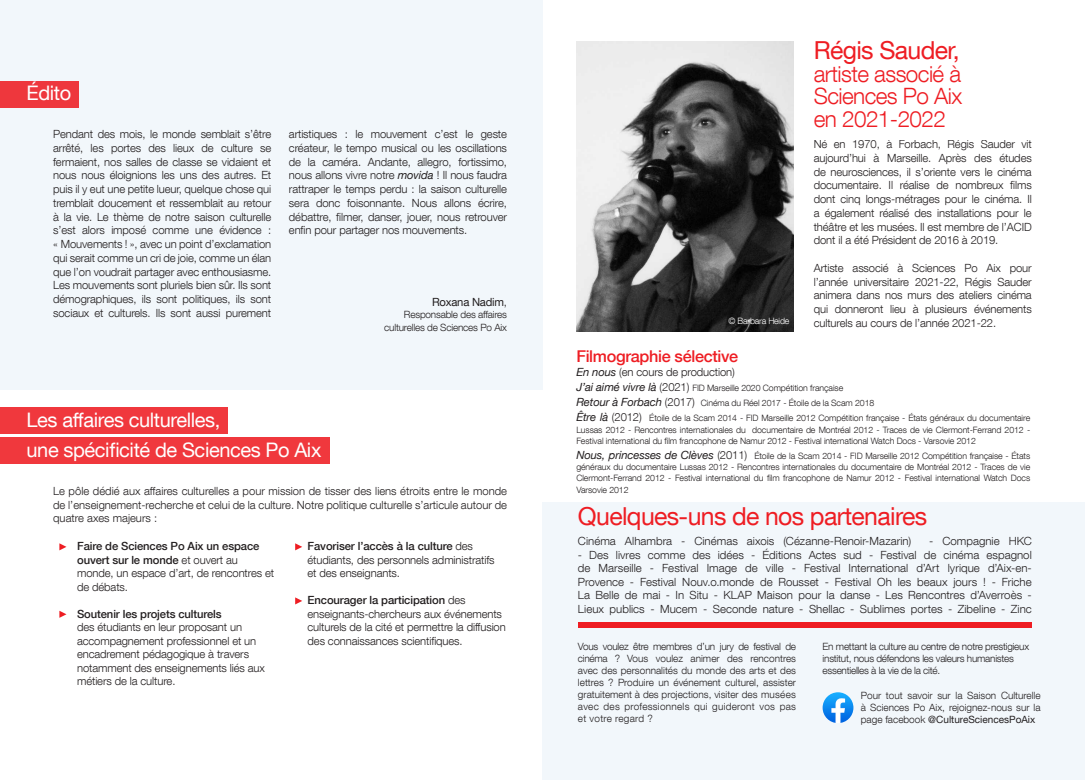
<style>
.page{position:relative;width:1085px;height:780px;background:#fff}
.page>*{position:absolute;margin:0;border:0;box-sizing:border-box;transform-origin:0 0}
.t1{font:24.75px "Helvetica Neue LT Com";letter-spacing:-.025em;color:#ee1d23}
.t2{font:300 22.5px/22.5px "Helvetica Neue LT Com";letter-spacing:-.025em;color:#ee1d23;text-align:justify}
.t3{font:20px "Helvetica Neue LT Com";letter-spacing:-.02em;color:#fff}
.t4{font:500 16.25px "Helvetica Neue LT Com";letter-spacing:-.02em;color:#ee1d23}
.t5{font:300 11.25px/13.8px "Helvetica Neue LT Com";letter-spacing:-.01em;color:#231f20;text-align:justify}
.t6{font:11.25px "Helvetica Neue LT Com";letter-spacing:-.02em;color:#231f20}
.t7{font:300 10px/12px "Helvetica Neue LT Com";letter-spacing:-.02em;color:#231f20;text-align:justify}
.t8{font:300 8.75px/11.2px "Helvetica Neue LT Com";letter-spacing:-.01em;color:#231f20;text-align:justify}
.t9{font:300 8.75px "Helvetica Neue LT Com";letter-spacing:-.025em;color:#fff}
.s1{font-weight:400;font-style:italic}
.s2{font-weight:300}
.s3{font-weight:500}
.s4{font-weight:400;font-style:italic;font-size:11.25px}
.s5{font-size:11.25px}
.s6{font-weight:400}
</style>
<div class="page">
<div style="left:0;top:0;width:542px;height:390px;background:#f2f7fb"></div>
<div style="left:542px;top:502px;width:542px;height:278px;background:#f2f7fb"></div>
<svg style="left:59px;top:543px;width:7px;height:7px"></svg>
<svg style="left:59px;top:610px;width:7px;height:7px"></svg>
<svg style="left:295px;top:597px;width:7px;height:7px"></svg>
<svg style="left:295px;top:543px;width:7px;height:7px"></svg>
<img style="left:576px;top:41px;width:217px;height:290px">
<div style="left:0;top:81px;width:79px;height:26px;background:#ee373d"></div>
<div style="left:0;top:407px;width:228px;height:27px;background:#f0383d"></div>
<div style="left:0;top:437px;width:330px;height:27px;background:#f0383d"></div>
<div style="left:578px;top:622px;width:453px;height:6px;background:#ee1d23"></div>
<img style="left:822px;top:692px;width:31px;height:31px;border-radius:15px">
<p class="t3" style="left:27px;top:81px;width:46px">Édito</p>
<p class="t5" style="left:53px;top:127px;width:219px">Pendant des mois, le monde semblait s’être arrêté, les portes des lieux de culture se fermaient, nos salles de classe se vidaient et nous nous éloignions les uns des autres. Et puis il y eut une petite lueur, quelque chose qui tremblait doucement et ressemblait au retour à la vie. Le thème de notre saison culturelle s’est alors imposé comme une évidence : « Mouvements ! », avec un point d’exclamation qui serait comme un cri de joie, comme un élan que l’on voudrait partager avec enthousiasme.<br>Les mouvements sont pluriels bien sûr. Ils sont démographiques, ils sont politiques, ils sont sociaux et culturels. Ils sont aussi purement</p>
<p class="t5" style="left:289px;top:127px;width:219px">artistiques : le mouvement c’est le geste créateur, le tempo musical ou les oscillations de la caméra. Andante, allegro, fortissimo, nous allons vivre notre <span class="s1">movida</span> ! Il nous faudra rattraper le temps perdu : la saison culturelle sera donc foisonnante. Nous allons écrire, débattre, filmer, danser, jouer, nous retrouver enfin pour partager nos mouvements.</p>
<p class="t6" style="left:432px;top:295px;width:76px">Roxana Nadim<span class="s2">,</span></p>
<p class="t7" style="left:404px;top:309px;width:105px">Responsable des affaires</p>
<p class="t7" style="left:384px;top:321px;width:124px">culturelles de Sciences Po Aix</p>
<p class="t3" style="left:27px;top:407px;width:195px">Les affaires culturelles,</p>
<p class="t3" style="left:27px;top:437px;width:296px">une spécificité de Sciences Po Aix</p>
<p class="t5" style="left:53px;top:484px;width:455px">Le pôle dédié aux affaires culturelles a pour mission de tisser des liens étroits entre le monde de l’enseignement-recherche et celui de la culture. Notre politique culturelle s’articule autour de quatre axes majeurs :</p>
<p class="t5" style="left:77px;top:539px;width:198px;text-align:left"><span class="s3">Faire de Sciences Po Aix un espace ouvert sur le monde</span> et ouvert au monde, un espace d’art, de rencontres et de débats.</p>
<p class="t5" style="left:77px;top:606px;width:189px;text-align:left"><span class="s3">Soutenir les projets culturels<br></span>des étudiants en leur proposant un accompagnement professionnel et un encadrement pédagogique à travers notamment des enseignements liés aux métiers de la culture.</p>
<p class="t5" style="left:307px;top:539px;width:188px;text-align:left"><span class="s3">Favoriser l’accès à la culture</span> des étudiants, des personnels administratifs et des enseignants.</p>
<p class="t5" style="left:307px;top:593px;width:200px;text-align:left"><span class="s3">Encourager la participation</span> des enseignants-chercheurs aux événements culturels de la cité et permettre la diffusion des connaissances scientifiques.</p>
<p class="t9" style="left:728px;top:315px;width:62px">© Barbara Heide</p>
<p class="t4" style="left:576px;top:346px;width:163px">Filmographie sélective</p>
<p class="t1" style="left:813px;top:35px;width:147px">Régis Sauder,</p>
<p class="t2" style="left:813px;top:62px;width:150px">artiste associé à Sciences Po Aix en 2021-2022</p>
<p class="t5" style="left:813px;top:137px;width:219px">Né en 1970, à Forbach, Régis Sauder vit aujourd’hui à Marseille. Après des études de neurosciences, il s’oriente vers le cinéma documentaire. Il réalise de nombreux films dont cinq longs-métrages pour le cinéma. Il a également réalisé des installations pour le théâtre et les musées. Il est membre de l’ACID dont il a été Président de 2016 à 2019.</p>
<p class="t5" style="left:813px;top:261px;width:219px">Artiste associé à Sciences Po Aix pour l’année universitaire 2021-22, Régis Sauder animera dans nos murs des ateliers cinéma qui donneront lieu à plusieurs événements culturels au cours de l’année 2021-22.</p>
<p class="t5" style="left:576px;top:365px;width:160px"><span class="s1">En nous</span> (en cours de production)</p>
<p class="t8" style="left:576px;top:382px;width:268px"><span class="s4">J’ai aimé vivre là</span> <span class="s5">(2021)</span> FID Marseille 2020 Compétition française</p>
<p class="t8" style="left:576px;top:397px;width:299px"><span class="s4">Retour à Forbach</span> <span class="s5">(2017)</span> Cinéma du Réel 2017 - Étoile de la Scam 2018</p>
<p class="t8" style="left:576px;top:412px;width:455px"><span class="s4">Être là</span> <span class="s5">(2012)</span> Étoile de la Scam 2014 - FID Marseille 2012 Compétition française - États généraux du documentaire Lussas 2012 - Rencontres internationales du documentaire de Montréal 2012 - Traces de vie Clermont-Ferrand 2012 - Festival international du film francophone de Namur 2012 - Festival international Watch Docs - Varsovie 2012</p>
<p class="t8" style="left:576px;top:450px;width:455px"><span class="s4">Nous, princesses de Clèves</span> <span class="s5">(2011)</span> Étoile de la Scam 2014 - FID Marseille 2012 Compétition française - États généraux du documentaire Lussas 2012 - Rencontres internationales du documentaire de Montréal 2012 - Traces de vie Clermont-Ferrand 2012 - Festival international du film francophone de Namur 2012 - Festival international Watch Docs Varsovie 2012</p>
<p class="t1" style="left:578px;top:501px;width:351px">Quelques-uns de nos partenaires</p>
<p class="t5" style="left:578px;top:534px;width:335px">Cinéma Alhambra - Cinémas aixois (Cézanne-Renoir-Mazarin)</p>
<p class="t5" style="left:929px;top:534px;width:104px">- Compagnie HKC</p>
<p class="t5" style="left:578px;top:548px;width:455px">- Des livres comme des idées - Éditions Actes sud - Festival de cinéma espagnol de Marseille - Festival Image de ville - Festival International d’Art lyrique d’Aix-en-Provence - Festival Nouv.o.monde de Rousset - Festival Oh les beaux jours ! - Friche La Belle de mai - In Situ - KLAP Maison pour la danse - Les Rencontres d’Averroès - Lieux publics - Mucem - Seconde nature - Shellac - Sublimes portes - Zibeline - Zinc</p>
<p class="t7" style="left:578px;top:640px;width:219px">Vous voulez être membres d’un jury de festival de cinéma ? Vous voulez animer des rencontres avec des personnalités du monde des arts et des lettres ? Produire un événement culturel, assister gratuitement à des projections, visiter des musées avec des professionnels qui guideront vos pas et votre regard ?</p>
<p class="t7" style="left:822px;top:640px;width:208px;text-align:left">En mettant la culture au centre de notre prestigieux institut, nous défendons les valeurs humanistes essentielles à la vie de la cité.</p>
<p class="t7" style="left:860px;top:689px;width:181px">Pour tout savoir sur la Saison Culturelle à Sciences Po Aix, rejoignez-nous sur la page facebook <span class="s6">@CultureSciencesPoAix</span></p>
</div>
